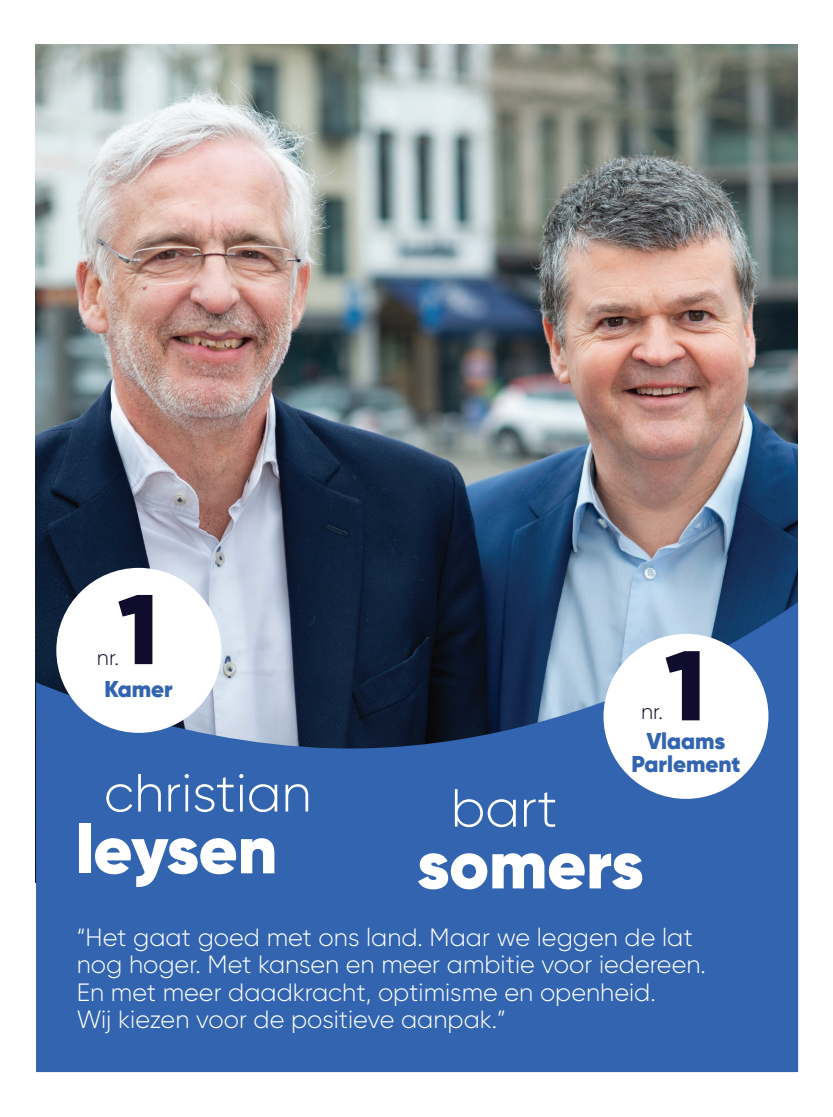
<style>
.page{position:relative;width:833px;height:1117px;background:#fff}
.page>*{position:absolute;margin:0;border:0;box-sizing:border-box;transform-origin:0 0}
.t1{font:900 98.75px "Gilroy";color:#100d2c}
.t2{font:900 68.38px "Gilroy";letter-spacing:-.005em;color:#fff}
.t3{font:300 53.62px "Gilroy";color:#fff}
.t4{font:300 25px/27.5px "Gilroy";color:#fff}
.t5{font:900 22.75px/22.8px "Gilroy";color:#3264b0;text-align:center}
.t6{font:300 21.5px "Gilroy";color:#100d2c}
</style>
<div class="page">
<img style="left:35px;top:44px;width:762px;height:838px">
<svg style="left:36px;top:601px;width:762px;height:470px;background:#3762a4"></svg>
<div style="left:603px;top:633px;width:165px;height:165px;background:#fff;border-radius:50%"></div>
<div style="left:56px;top:567px;width:165px;height:165px;background:#fff;border-radius:50%"></div>
<h1 class="t1" style="left:118px;top:566px;width:42px">1</h1>
<p class="t5" style="left:104px;top:677px;width:70px">Kamer</p>
<p class="t6" style="left:97px;top:643px;width:23px">nr.</p>
<h3 class="t3" style="left:104px;top:759px;width:209px">christian</h3>
<h2 class="t2" style="left:76px;top:805px;width:203px">leysen</h2>
<h1 class="t1" style="left:665px;top:623px;width:42px">1</h1>
<p class="t6" style="left:641px;top:698px;width:23px">nr.</p>
<h3 class="t3" style="left:451px;top:774px;width:108px">bart</h3>
<p class="t5" style="left:631px;top:729px;width:111px">Vlaams<br>Parlement</p>
<h2 class="t2" style="left:417px;top:820px;width:228px">somers</h2>
<p class="t4" style="left:77px;top:922px;width:630px">“Het gaat goed met ons land. Maar we leggen de lat nog hoger. Met kansen en meer ambitie voor iedereen.<br>En met meer daadkracht, optimisme en openheid.<br>Wij kiezen voor de positieve aanpak.”</p>
</div>
